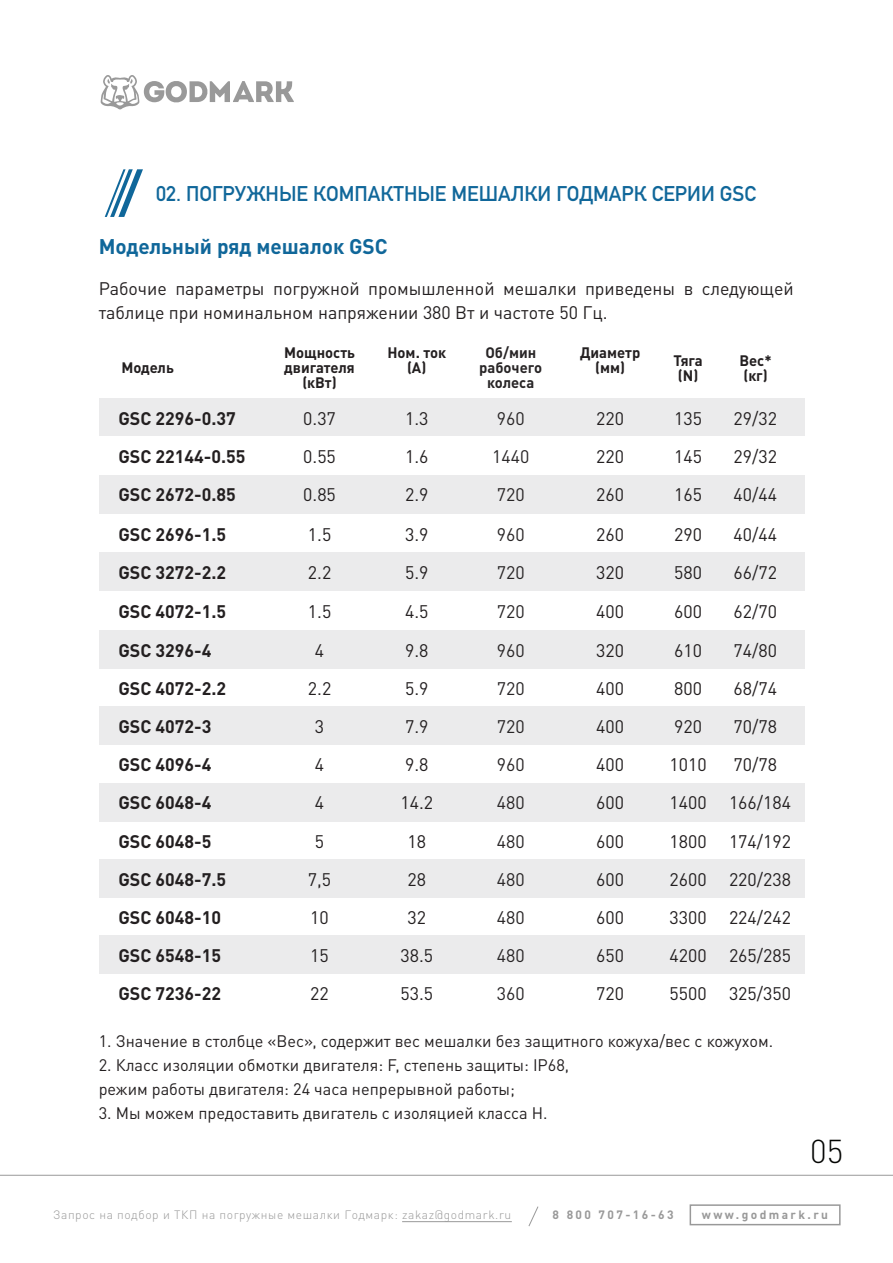
<style>
.page{position:relative;width:893px;height:1263px;background:#fff}
.page>*{position:absolute;margin:0;border:0;box-sizing:border-box;transform-origin:0 0}
.t1{font:300 32.7px "DIN Pro";color:#040503}
.t2{font:700 21px "DIN Alternate";color:#10679a}
.t3{font:700 21px "DIN Pro";color:#10679a}
.t4{font:18px/24px "DIN Pro";color:#231f20}
.t5{font:700 18px "DIN Pro";color:#231f20}
.t6{font:18px "DIN Pro";color:#282526}
.t7{font:16.5px/24px "DIN Pro";color:#231f20}
.t8{font:700 15px/15px "DIN Pro";color:#231f20;text-align:center}
.t9{font:700 15px/15px "DIN Pro";color:#282526;text-align:center}
.t10{font:300 12px "DIN Pro";letter-spacing:.05em;color:#999}
.t11{font:700 12px "DIN Pro";letter-spacing:.2em;color:#999}
</style>
<div class="page">
<svg style="left:105px;top:169px;width:38px;height:48px"></svg>
<svg style="left:101px;top:75px;width:193px;height:34px"></svg>
<hr style="left:402px;top:1221px;width:110px;height:1px;background:#999">
<div style="left:690px;top:1204px;width:151px;height:21px;border:2px solid #999"></div>
<svg style="left:528px;top:1206px;width:11px;height:21px"></svg>
<hr style="left:0;top:1175px;width:893px;height:1px;background:#999">
<div style="left:99px;top:398px;width:706px;height:39px;background:#ebebec"></div>
<div style="left:99px;top:475px;width:706px;height:38px;background:#ebebec"></div>
<div style="left:99px;top:553px;width:706px;height:38px;background:#ebebec"></div>
<div style="left:99px;top:630px;width:706px;height:39px;background:#ebebec"></div>
<div style="left:99px;top:707px;width:706px;height:38px;background:#ebebec"></div>
<div style="left:99px;top:783px;width:706px;height:38px;background:#ebebec"></div>
<div style="left:99px;top:859px;width:706px;height:39px;background:#ebebec"></div>
<div style="left:99px;top:936px;width:706px;height:38px;background:#ebebec"></div>
<p class="t2" style="left:156px;top:178px;width:601px">02. ПОГРУЖНЫЕ КОМПАКТНЫЕ МЕШАЛКИ ГОДМАРК СЕРИИ GSC</p>
<p class="t3" style="left:99px;top:229px;width:290px">Модельный ряд мешалок GSC</p>
<p class="t4" style="left:99px;top:274px;width:696px">Рабочие параметры погружной промышленной мешалки приведены в следующей таблице при номинальном напряжении 380 Вт и частоте 50 Гц.</p>
<p class="t8" style="left:121px;top:359px;width:54px">Модель</p>
<p class="t8" style="left:284px;top:344px;width:72px">Мощность двигателя (кВт)</p>
<p class="t9" style="left:479px;top:344px;width:65px">Об/мин рабочего колеса</p>
<p class="t8" style="left:387px;top:344px;width:60px">Ном. ток (А)</p>
<p class="t8" style="left:580px;top:344px;width:62px">Диаметр (мм)</p>
<p class="t8" style="left:673px;top:351px;width:31px;text-align:left">Тяга (N)</p>
<p class="t8" style="left:739px;top:351px;width:34px;text-align:left">Вес* (кг)</p>
<p class="t5" style="left:118px;top:403px;width:119px">GSC 2296-0.37</p>
<p class="t4" style="left:303px;top:405px;width:34px">0.37</p>
<p class="t4" style="left:405px;top:405px;width:25px">1.3</p>
<p class="t6" style="left:497px;top:404px;width:29px">960</p>
<p class="t4" style="left:596px;top:405px;width:29px">220</p>
<p class="t4" style="left:674px;top:405px;width:29px">135</p>
<p class="t4" style="left:734px;top:405px;width:45px">29/32</p>
<p class="t5" style="left:118px;top:442px;width:129px">GSC 22144-0.55</p>
<p class="t4" style="left:303px;top:443px;width:34px">0.55</p>
<p class="t4" style="left:405px;top:443px;width:25px">1.6</p>
<p class="t6" style="left:492px;top:442px;width:39px">1440</p>
<p class="t4" style="left:596px;top:443px;width:29px">220</p>
<p class="t4" style="left:674px;top:443px;width:29px">145</p>
<p class="t4" style="left:734px;top:443px;width:45px">29/32</p>
<p class="t5" style="left:118px;top:480px;width:119px">GSC 2672-0.85</p>
<p class="t4" style="left:303px;top:481px;width:34px">0.85</p>
<p class="t4" style="left:405px;top:481px;width:25px">2.9</p>
<p class="t6" style="left:497px;top:481px;width:29px">720</p>
<p class="t4" style="left:596px;top:481px;width:29px">260</p>
<p class="t4" style="left:674px;top:481px;width:29px">165</p>
<p class="t4" style="left:734px;top:481px;width:45px">40/44</p>
<p class="t5" style="left:118px;top:519px;width:109px">GSC 2696-1.5</p>
<p class="t4" style="left:308px;top:520px;width:25px">1.5</p>
<p class="t4" style="left:405px;top:520px;width:25px">3.9</p>
<p class="t6" style="left:497px;top:520px;width:29px">960</p>
<p class="t4" style="left:596px;top:520px;width:29px">260</p>
<p class="t4" style="left:674px;top:520px;width:29px">290</p>
<p class="t4" style="left:734px;top:520px;width:45px">40/44</p>
<p class="t5" style="left:118px;top:558px;width:109px">GSC 3272-2.2</p>
<p class="t4" style="left:308px;top:559px;width:25px">2.2</p>
<p class="t4" style="left:405px;top:559px;width:25px">5.9</p>
<p class="t6" style="left:497px;top:558px;width:29px">720</p>
<p class="t4" style="left:596px;top:559px;width:29px">320</p>
<p class="t4" style="left:674px;top:559px;width:29px">580</p>
<p class="t4" style="left:734px;top:559px;width:45px">66/72</p>
<p class="t5" style="left:118px;top:596px;width:109px">GSC 4072-1.5</p>
<p class="t4" style="left:308px;top:598px;width:25px">1.5</p>
<p class="t4" style="left:405px;top:598px;width:25px">4.5</p>
<p class="t6" style="left:497px;top:597px;width:29px">720</p>
<p class="t4" style="left:596px;top:598px;width:29px">400</p>
<p class="t4" style="left:674px;top:598px;width:29px">600</p>
<p class="t4" style="left:734px;top:598px;width:45px">62/70</p>
<p class="t5" style="left:118px;top:635px;width:95px">GSC 3296-4</p>
<p class="t4" style="left:315px;top:636px;width:11px">4</p>
<p class="t4" style="left:405px;top:636px;width:25px">9.8</p>
<p class="t6" style="left:497px;top:636px;width:29px">960</p>
<p class="t4" style="left:596px;top:636px;width:29px">320</p>
<p class="t4" style="left:674px;top:636px;width:29px">610</p>
<p class="t4" style="left:734px;top:636px;width:45px">74/80</p>
<p class="t5" style="left:118px;top:673px;width:109px">GSC 4072-2.2</p>
<p class="t4" style="left:308px;top:675px;width:25px">2.2</p>
<p class="t4" style="left:405px;top:675px;width:25px">5.9</p>
<p class="t6" style="left:497px;top:674px;width:29px">720</p>
<p class="t4" style="left:596px;top:675px;width:29px">400</p>
<p class="t4" style="left:674px;top:675px;width:29px">800</p>
<p class="t4" style="left:734px;top:675px;width:45px">68/74</p>
<p class="t5" style="left:118px;top:712px;width:95px">GSC 4072-3</p>
<p class="t4" style="left:315px;top:713px;width:11px">3</p>
<p class="t4" style="left:405px;top:713px;width:25px">7.9</p>
<p class="t6" style="left:497px;top:712px;width:29px">720</p>
<p class="t4" style="left:596px;top:713px;width:29px">400</p>
<p class="t4" style="left:674px;top:713px;width:29px">920</p>
<p class="t4" style="left:734px;top:713px;width:45px">70/78</p>
<p class="t5" style="left:118px;top:750px;width:95px">GSC 4096-4</p>
<p class="t4" style="left:315px;top:751px;width:11px">4</p>
<p class="t4" style="left:405px;top:751px;width:25px">9.8</p>
<p class="t6" style="left:497px;top:751px;width:29px">960</p>
<p class="t4" style="left:596px;top:751px;width:29px">400</p>
<p class="t4" style="left:669px;top:751px;width:39px">1010</p>
<p class="t4" style="left:734px;top:751px;width:45px">70/78</p>
<p class="t5" style="left:118px;top:788px;width:95px">GSC 6048-4</p>
<p class="t4" style="left:315px;top:789px;width:11px">4</p>
<p class="t4" style="left:400px;top:789px;width:34px">14.2</p>
<p class="t6" style="left:497px;top:789px;width:29px">480</p>
<p class="t4" style="left:596px;top:789px;width:29px">600</p>
<p class="t4" style="left:669px;top:789px;width:123px">1400 166/184</p>
<p class="t5" style="left:118px;top:826px;width:95px">GSC 6048-5</p>
<p class="t4" style="left:315px;top:827px;width:11px">5</p>
<p class="t4" style="left:407px;top:827px;width:20px">18</p>
<p class="t6" style="left:497px;top:827px;width:29px">480</p>
<p class="t4" style="left:596px;top:827px;width:29px">600</p>
<p class="t4" style="left:669px;top:827px;width:123px">1800 174/192</p>
<p class="t5" style="left:118px;top:864px;width:109px">GSC 6048-7.5</p>
<p class="t4" style="left:308px;top:865px;width:25px">7,5</p>
<p class="t4" style="left:407px;top:865px;width:20px">28</p>
<p class="t6" style="left:497px;top:865px;width:29px">480</p>
<p class="t4" style="left:596px;top:865px;width:29px">600</p>
<p class="t4" style="left:669px;top:865px;width:123px">2600 220/238</p>
<p class="t5" style="left:118px;top:902px;width:104px">GSC 6048-10</p>
<p class="t4" style="left:310px;top:904px;width:20px">10</p>
<p class="t4" style="left:407px;top:904px;width:20px">32</p>
<p class="t6" style="left:497px;top:903px;width:29px">480</p>
<p class="t4" style="left:596px;top:904px;width:29px">600</p>
<p class="t4" style="left:669px;top:904px;width:123px">3300 224/242</p>
<p class="t5" style="left:118px;top:940px;width:104px">GSC 6548-15</p>
<p class="t4" style="left:310px;top:942px;width:20px">15</p>
<p class="t4" style="left:400px;top:942px;width:34px">38.5</p>
<p class="t6" style="left:497px;top:941px;width:29px">480</p>
<p class="t4" style="left:596px;top:942px;width:29px">650</p>
<p class="t4" style="left:669px;top:942px;width:123px">4200 265/285</p>
<p class="t5" style="left:118px;top:979px;width:104px">GSC 7236-22</p>
<p class="t4" style="left:310px;top:980px;width:20px">22</p>
<p class="t4" style="left:400px;top:980px;width:34px">53.5</p>
<p class="t6" style="left:497px;top:979px;width:29px">360</p>
<p class="t4" style="left:596px;top:980px;width:29px">720</p>
<p class="t4" style="left:669px;top:980px;width:123px">5500 325/350</p>
<p class="t7" style="left:99px;top:1027px;width:676px">1. Значение в столбце «Вес», содержит вес мешалки без защитного кожуха/вес с кожухом.</p>
<p class="t7" style="left:99px;top:1051px;width:472px">2. Класс изоляции обмотки двигателя: F, степень защиты: IP68, режим работы двигателя: 24 часа непрерывной работы;</p>
<p class="t7" style="left:99px;top:1099px;width:450px">3. Мы можем предоставить двигатель с изоляцией класса H.</p>
<h1 class="t1" style="left:810px;top:1126px;width:35px">05</h1>
<p class="t10" style="left:53px;top:1206px;width:460px">Запрос на подбор и ТКП на погружные мешалки Годмарк: zakaz@godmark.ru</p>
<p class="t11" style="left:553px;top:1205px;width:123px">8 800 707-16-63</p>
<p class="t11" style="left:702px;top:1205px;width:128px">www.godmark.ru</p>
</div>
